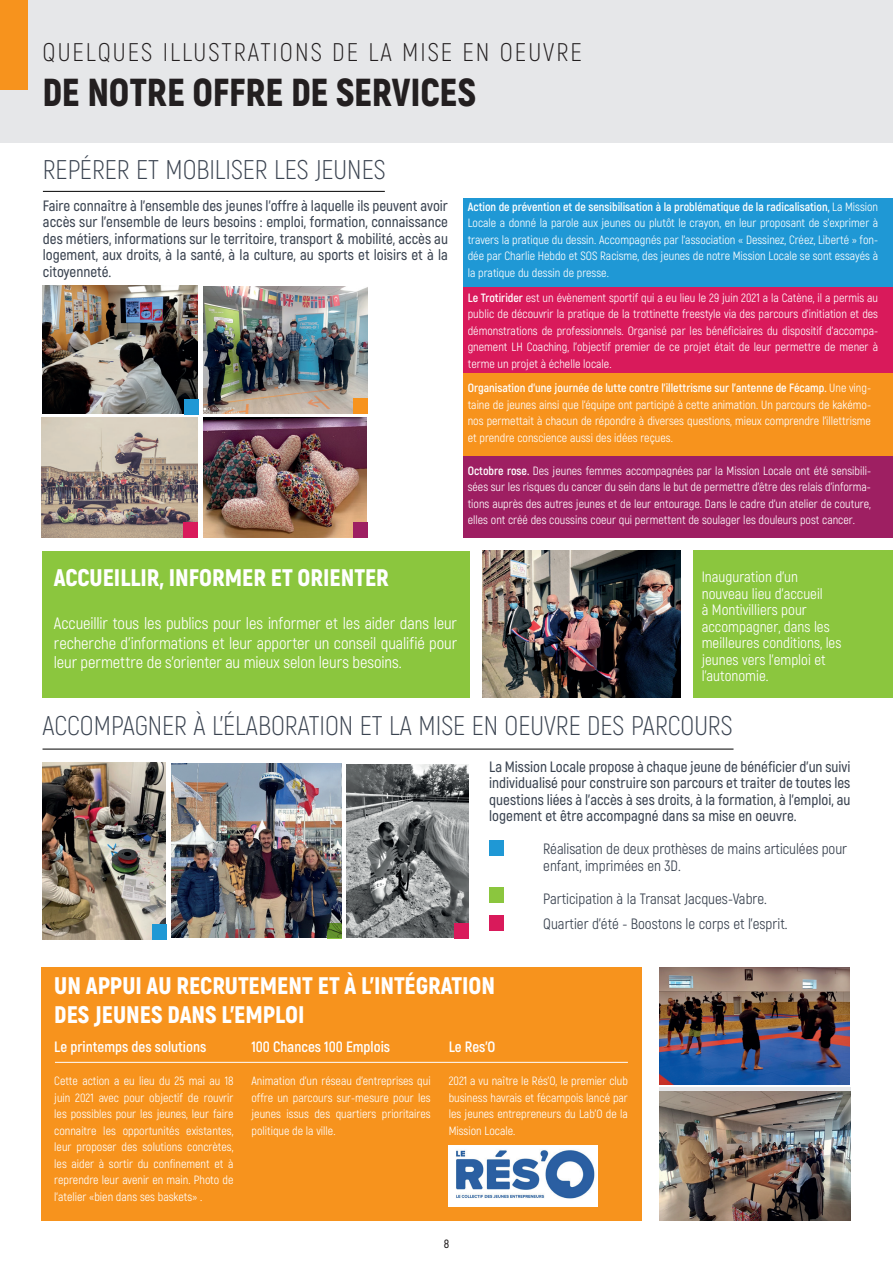
<style>
.page{position:relative;width:893px;height:1263px;background:#fff}
.page>*{position:absolute;margin:0;border:0;box-sizing:border-box;transform-origin:0 0}
.t1{font:900 39px "Akrobat";letter-spacing:-.005em;color:#231f20}
.t2{font:300 27px "Akrobat";color:#3a4350}
.t3{font:300 25.5px "Akrobat";letter-spacing:.08em;color:#231f20}
.t4{font:900 24px/28.8px "Akrobat";color:#fff}
.t5{font:16.5px/19.8px "Akrobat";letter-spacing:-.005em;color:#fff;text-align:justify}
.t6{font:600 15px/16.5px "Akrobat";color:#3a4350;text-align:justify}
.t7{font:15px/16.5px "Akrobat";color:#3a4350}
.t8{font:15px/16.5px "Akrobat";color:#fff}
.t9{font:700 15px "Akrobat";color:#fff}
.t10{font:12px/16.5px "Akrobat";color:#fff;text-align:justify}
.t11{font:600 12px "Akrobat";color:#231f20}
.s1{font-weight:700}
</style>
<div class="page">
<div style="left:0;top:0;width:893px;height:142px;background:#e6e7e9"></div>
<hr style="left:43px;top:749px;width:690px;height:1px;background:#000">
<hr style="left:43px;top:191px;width:342px;height:1px;background:#000">
<div style="left:42px;top:551px;width:427px;height:147px;background:#8bc63e"></div>
<div style="left:0;top:0;width:28px;height:89px;background:#f7931d"></div>
<img style="left:43px;top:286px;width:155px;height:128px">
<img style="left:42px;top:418px;width:155px;height:119px">
<div style="left:850px;top:199px;width:43px;height:88px;background:#1f98d5"></div>
<div style="left:875px;top:287px;width:18px;height:89px;background:#d91a5b"></div>
<div style="left:42px;top:967px;width:600px;height:253px;background:#f7931d"></div>
<div style="left:659px;top:1086px;width:191px;height:117px;background:#e6e7e9"></div>
<img style="left:659px;top:967px;width:191px;height:117px">
<img style="left:659px;top:1091px;width:191px;height:129px">
<img style="left:449px;top:1145px;width:148px;height:62px">
<hr style="left:55px;top:1062px;width:573px;height:1px;background:#fff">
<img style="left:482px;top:551px;width:198px;height:147px">
<div style="left:463px;top:199px;width:419px;height:88px;background:#1f98d5"></div>
<div style="left:463px;top:287px;width:419px;height:89px;background:#d91a5b"></div>
<div style="left:850px;top:373px;width:43px;height:83px;background:#f7931d"></div>
<div style="left:463px;top:373px;width:412px;height:83px;background:#f7931d"></div>
<div style="left:850px;top:456px;width:43px;height:81px;background:#9e1f62"></div>
<div style="left:463px;top:456px;width:412px;height:81px;background:#9e1f62"></div>
<img style="left:203px;top:286px;width:165px;height:128px">
<img style="left:203px;top:418px;width:163px;height:119px">
<div style="left:184px;top:400px;width:14px;height:15px;background:#1f98d5"></div>
<div style="left:183px;top:522px;width:14px;height:15px;background:#d91a5b"></div>
<div style="left:353px;top:399px;width:15px;height:15px;background:#f7931d"></div>
<div style="left:353px;top:522px;width:15px;height:15px;background:#9e1f62"></div>
<div style="left:693px;top:550px;width:200px;height:148px;background:#8bc63e"></div>
<img style="left:43px;top:762px;width:122px;height:177px">
<img style="left:172px;top:763px;width:170px;height:175px">
<img style="left:347px;top:764px;width:122px;height:174px">
<div style="left:152px;top:924px;width:15px;height:15px;background:#1f98d5"></div>
<div style="left:489px;top:840px;width:15px;height:15px;background:#1f98d5"></div>
<svg style="left:327px;top:923px;width:15px;height:15px"></svg>
<div style="left:489px;top:888px;width:15px;height:15px;background:#8bc63e"></div>
<div style="left:455px;top:923px;width:14px;height:15px;background:#d91a5b"></div>
<div style="left:489px;top:915px;width:15px;height:15px;background:#d91a5b"></div>
<h3 class="t3" style="left:43px;top:37px;width:541px">QUELQUES ILLUSTRATIONS DE LA MISE EN OEUVRE</h3>
<h1 class="t1" style="left:43px;top:67px;width:435px">DE NOTRE OFFRE DE SERVICES</h1>
<h2 class="t2" style="left:43px;top:154px;width:344px">REPÉRER ET MOBILISER LES JEUNES</h2>
<p class="t6" style="left:43px;top:197px;width:407px">Faire connaître à l’ensemble des jeunes l’offre à laquelle ils peuvent avoir accès sur l’ensemble de leurs besoins : emploi, formation, connaissance des métiers, informations sur le territoire, transport &amp; mobilité, accès au logement, aux droits, à la santé, à la culture, au sports et loisirs et à la citoyenneté.</p>
<p class="t10" style="left:468px;top:198px;width:412px"><span class="s1">Action de prévention et de sensibilisation à la problématique de la radicalisation,</span> La Mission Locale a donné la parole aux jeunes ou plutôt le crayon, en leur proposant de s’exprimer à travers la pratique du dessin. Accompagnés par l’association « Dessinez, Créez, Liberté » fon&shy;dée par Charlie Hebdo et SOS Racisme, des jeunes de notre Mission Locale se sont essayés à la pratique du dessin de presse.</p>
<p class="t10" style="left:468px;top:289px;width:412px"><span class="s1">Le Trotirider</span> est un évènement sportif qui a eu lieu le 29 juin 2021 a la Catène, il a permis au public de découvrir la pratique de la trottinette freestyle via des parcours d’initiation et des démonstrations de professionnels. Organisé par les bénéficiaires du dispositif d’accompa&shy;gnement LH Coaching, l’objectif premier de ce projet était de leur permettre de mener à terme un projet à échelle locale.</p>
<p class="t10" style="left:468px;top:380px;width:405px"><span class="s1">Organisation d’une journée de lutte contre l’illettrisme sur l’antenne de Fécamp.</span> Une ving&shy;taine de jeunes ainsi que l’équipe ont participé à cette animation. Un parcours de kakémo&shy;nos permettait à chacun de répondre à diverses questions, mieux comprendre l’illettrisme et prendre conscience aussi des idées reçues.</p>
<p class="t10" style="left:468px;top:462px;width:405px"><span class="s1">Octobre rose.</span> Des jeunes femmes accompagnées par la Mission Locale ont été sensibili&shy;sées sur les risques du cancer du sein dans le but de permettre d’être des relais d’informa&shy;tions auprès des autres jeunes et de leur entourage. Dans le cadre d’un atelier de couture, elles ont créé des coussins coeur qui permettent de soulager les douleurs post cancer.</p>
<h3 class="t4" style="left:54px;top:562px;width:337px">ACCUEILLIR, INFORMER ET ORIENTER</h3>
<h3 class="t5" style="left:54px;top:613px;width:405px">Accueillir tous les publics pour les informer et les aider dans leur recherche d’informations et leur apporter un conseil qualifié pour leur permettre de s’orienter au mieux selon leurs besoins.</h3>
<p class="t8" style="left:702px;top:569px;width:141px">Inauguration d’un nouveau lieu d’accueil<br>à Montivilliers pour accompagner, dans les meilleures conditions, les jeunes vers l’emploi et l’autonomie.</p>
<h2 class="t2" style="left:43px;top:709px;width:692px">ACCOMPAGNER À L’ÉLABORATION ET LA MISE EN OEUVRE DES PARCOURS</h2>
<p class="t6" style="left:489px;top:758px;width:363px">La Mission Locale propose à chaque jeune de bénéficier d’un suivi individualisé pour construire son parcours et traiter de toutes les questions liées à l’accès à ses droits, à la formation, à l’emploi, au logement et être accompagné dans sa mise en oeuvre.</p>
<p class="t7" style="left:543px;top:841px;width:305px">Réalisation de deux prothèses de mains articulées pour enfant, imprimées en 3D.</p>
<p class="t7" style="left:543px;top:886px;width:246px;line-height:24.8px">Participation à la Transat Jacques-Vabre.<br>Quartier d’été - Boostons le corps et l’esprit.</p>
<h3 class="t4" style="left:54px;top:971px;width:442px">UN APPUI AU RECRUTEMENT ET À L’INTÉGRATION<br>DES JEUNES DANS L’EMPLOI</h3>
<p class="t9" style="left:54px;top:1038px;width:154px">Le printemps des solutions</p>
<p class="t10" style="left:54px;top:1073px;width:181px">Cette action a eu lieu du 25 mai au 18 juin 2021 avec pour objectif de rouvrir les possibles pour les jeunes, leur faire connaitre les opportunités existantes, leur proposer des solutions concrètes, les aider à sortir du confinement et à reprendre leur avenir en main. Photo de l’atelier «bien dans ses baskets» .</p>
<p class="t9" style="left:251px;top:1038px;width:140px">100 Chances 100 Emplois</p>
<p class="t10" style="left:251px;top:1073px;width:181px">Animation d’un réseau d’entreprises qui offre un parcours sur-mesure pour les jeunes issus des quartiers prioritaires politique de la ville.</p>
<p class="t9" style="left:449px;top:1038px;width:48px">Le Res’O</p>
<p class="t10" style="left:449px;top:1073px;width:181px">2021 a vu naître le Rés’O, le premier club business havrais et fécampois lancé par les jeunes entrepreneurs du Lab’O de la Mission Locale.</p>
<p class="t11" style="left:444px;top:1236px;width:7px">8</p>
</div>
